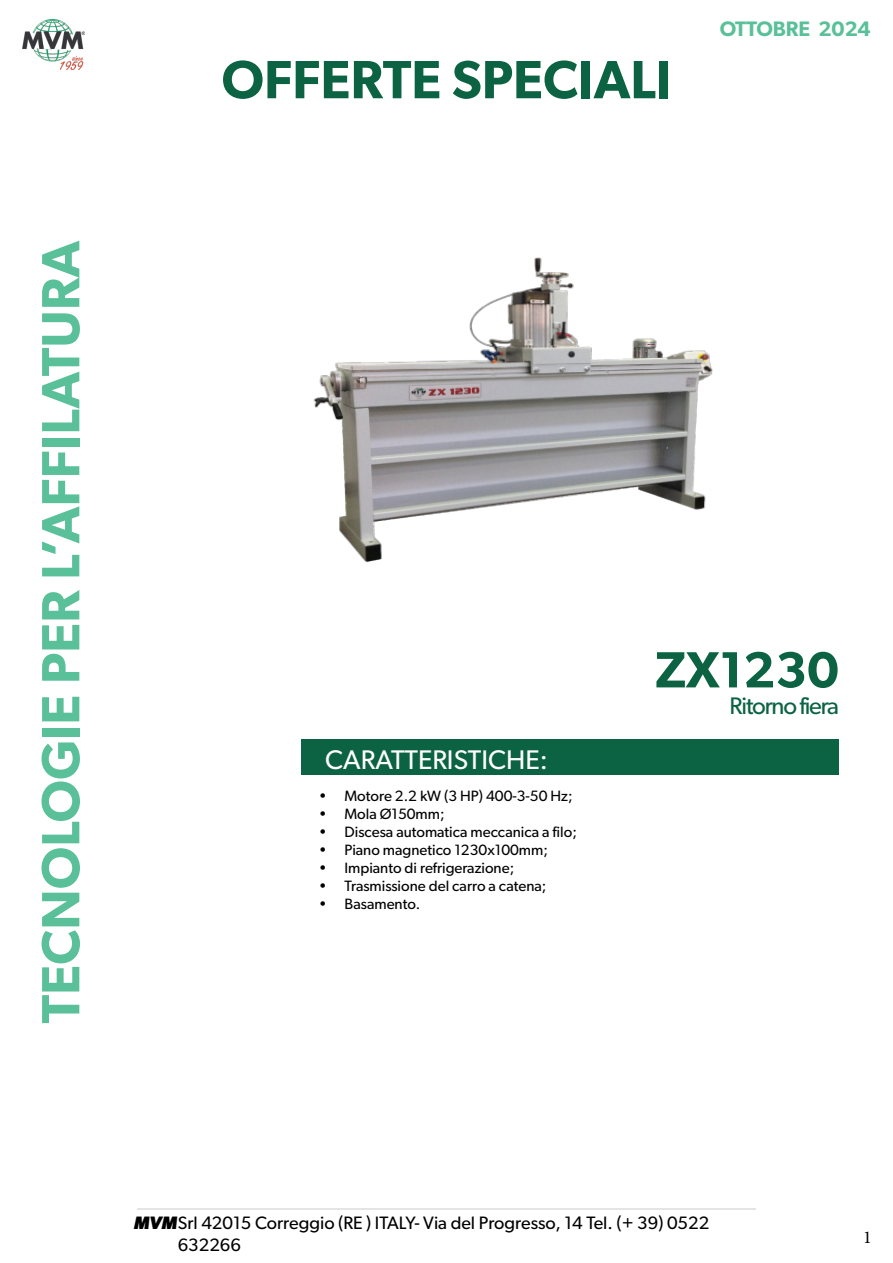
<style>
.page{position:relative;width:893px;height:1263px;background:#fff}
.page>*{position:absolute;margin:0;border:0;box-sizing:border-box;transform-origin:0 0}
.t1{font:600 54px "Gibson";color:#5ac099}
.t2{font:600 54px "Gibson";color:#0c6344}
.t3{font:600 51px "Gibson";color:#0c6344}
.t4{font:27px "Gibson";color:#fff}
.t5{font:24px "Gibson";letter-spacing:-.05em;color:#0c6344}
.t6{font:600 21px "Gibson";color:#5ac099}
.t7{font:18px/21.6px "Gibson";color:#000}
.t8{font:18px "Minion Pro";color:#000}
.t9{font:15px "Gibson";color:#000}
.s1{font-weight:700;font-style:italic}
</style>
<div class="page">
<img style="left:22px;top:19px;width:63px;height:51px">
<div style="left:302px;top:739px;width:537px;height:36px;background:#0c6344"></div>
<hr style="left:137px;top:1209px;width:619px;height:1px;background:#cbcbcb">
<img style="left:313px;top:257px;width:400px;height:306px">
<h1 class="t1" style="left:28px;top:1023px;width:784px;rotate:-90deg">TECNOLOGIE PER L’AFFILATURA</h1>
<h1 class="t2" style="left:221px;top:47px;width:451px">OFFERTE SPECIALI</h1>
<h3 class="t6" style="left:720px;top:16px;width:152px">OTTOBRE 2024</h3>
<h3 class="t4" style="left:325px;top:744px;width:224px">CARATTERISTICHE:</h3>
<p class="t9" style="left:319px;top:787px;width:255px">• Motore 2.2 kW (3 HP) 400-3-50 Hz;</p>
<p class="t9" style="left:319px;top:805px;width:127px">• Mola Ø150mm;</p>
<p class="t9" style="left:319px;top:823px;width:259px">• Discesa automatica meccanica a filo;</p>
<p class="t9" style="left:319px;top:841px;width:230px">• Piano magnetico 1230x100mm;</p>
<p class="t9" style="left:319px;top:859px;width:197px">• Impianto di refrigerazione;</p>
<p class="t9" style="left:319px;top:877px;width:229px">• Trasmissione del carro a catena;</p>
<p class="t9" style="left:319px;top:895px;width:103px">• Basamento.</p>
<h2 class="t3" style="left:655px;top:639px;width:186px">ZX1230</h2>
<h3 class="t5" style="left:730px;top:691px;width:111px">Ritorno fiera</h3>
<p class="t7" style="left:178px;top:1212px;width:533px;text-indent:-44px"><span class="s1">MVM</span>Srl 42015 Correggio (RE ) ITALY- Via del Progresso, 14 Tel. (+ 39) 0522<br>632266</p>
<p class="t8" style="left:863px;top:1225px;width:10px">1</p>
</div>
